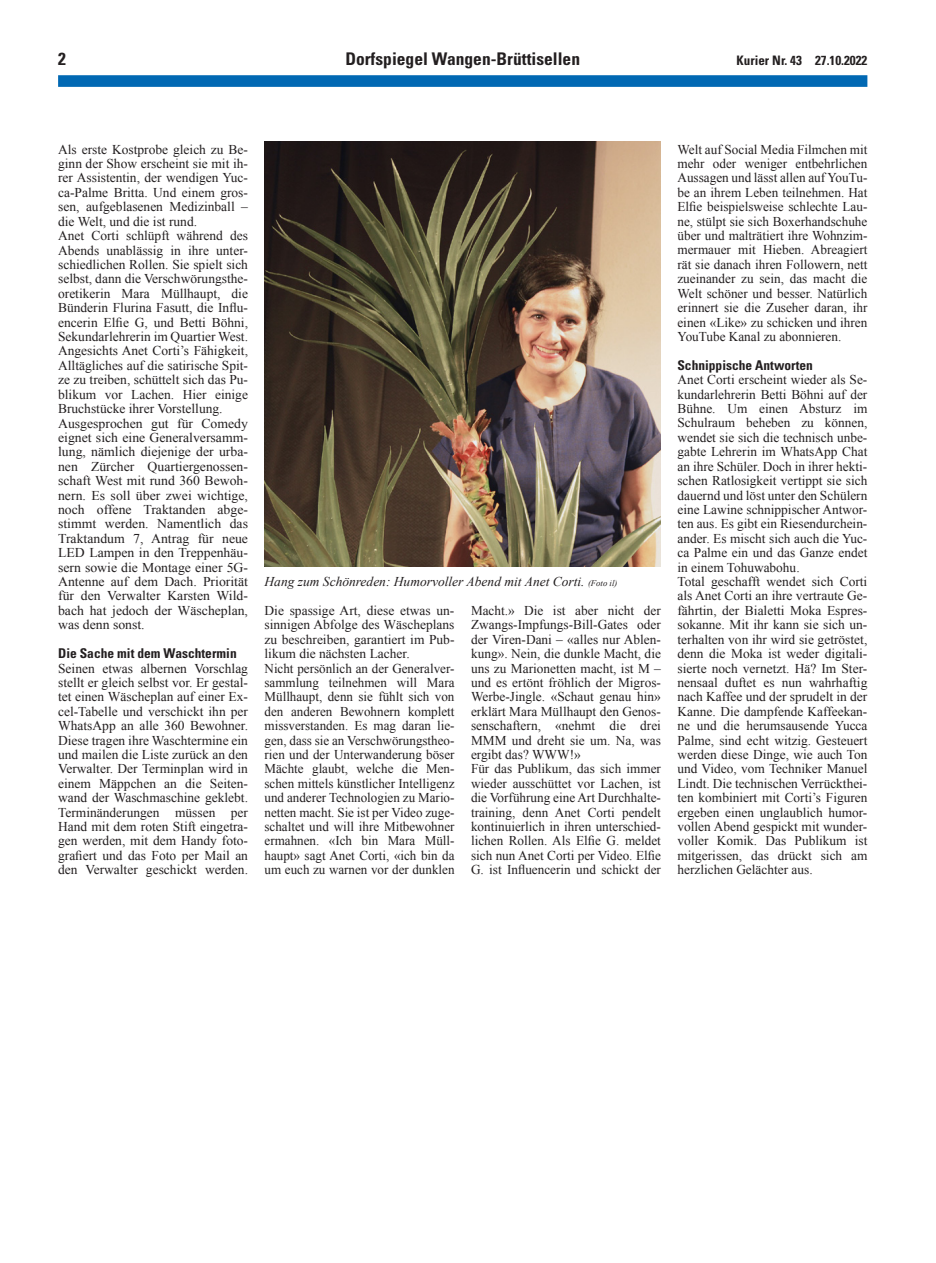
<style>
.page{position:relative;width:936px;height:1263px;background:#fff}
.page>*{position:absolute;margin:0;border:0;box-sizing:border-box;transform-origin:0 0}
.t1{font:700 condensed 17.4px "Univers LT Pro";color:#231f20}
.t2{font:13.5px/14.4px "Times New Roman";color:#231f20}
.t3{font:italic 13.5px "Times New Roman";color:#231f20}
.t4{font:700 condensed 13.05px "Univers LT Pro";color:#231f20}
.s1{font-family:"Univers LT Pro";font-weight:700;font-stretch:condensed}
.s2{font-size:8.7px}
</style>
<div class="page">
<div style="left:58px;top:75px;width:809px;height:12px;background:#0168b3"></div>
<img style="left:264px;top:142px;width:397px;height:424px">
<p class="t1" style="left:58px;top:48px;width:9px">2</p>
<p class="t1" style="left:345px;top:48px;width:236px">Dorfspiegel Wangen-Brüttisellen</p>
<p class="t4" style="left:736px;top:53px;width:132px">Kurier Nr. 43 27.10.2022</p>
<p class="t2" style="left:58px;top:142px;width:191px">Als erste Kostprobe gleich zu Be&shy;ginn der Show erscheint sie mit ih&shy;rer Assistentin, der wendigen Yuc&shy;ca-Palme Britta. Und einem gros&shy;sen, aufgeblasenen Medizinball – die Welt, und die ist rund.<br>Anet Corti schlüpft während des<br>Abends unablässig in ihre unter&shy;schiedlichen Rollen. Sie spielt sich selbst, dann die Verschwörungsthe&shy;oretikerin Mara Müllhaupt, die<br>Bünderin Flurina Fasutt, die Influ&shy;encerin Elfie G, und Betti Böhni,<br>Sekundarlehrerin im Quartier West.<br>Angesichts Anet Corti’s Fähigkeit,<br>Alltägliches auf die satirische Spit&shy;ze zu treiben, schüttelt sich das Pu&shy;blikum vor Lachen. Hier einige<br>Bruchstücke ihrer Vorstellung.<br>Ausgesprochen gut für Comedy eignet sich eine Generalversamm&shy;lung, nämlich diejenige der urba&shy;nen Zürcher Quartiergenossen&shy;schaft West mit rund 360 Bewoh&shy;nern. Es soll über zwei wichtige, noch offene Traktanden abge&shy;stimmt werden. Namentlich das<br>Traktandum 7, Antrag für neue<br>LED Lampen in den Treppenhäu&shy;sern sowie die Montage einer 5G-<br>Antenne auf dem Dach. Priorität für den Verwalter Karsten Wild&shy;bach hat jedoch der Wäscheplan, was denn sonst.</p>
<p class="t2" style="left:58px;top:646px;width:191px"><span class="s1">Die Sache mit dem Waschtermin<br></span>Seinen etwas albernen Vorschlag stellt er gleich selbst vor. Er gestal&shy;tet einen Wäscheplan auf einer Ex&shy;cel-Tabelle und verschickt ihn per<br>WhatsApp an alle 360 Bewohner.<br>Diese tragen ihre Waschtermine ein und mailen die Liste zurück an den<br>Verwalter. Der Terminplan wird in einem Mäppchen an die Seiten&shy;wand der Waschmaschine geklebt.<br>Terminänderungen müssen per<br>Hand mit dem roten Stift eingetra&shy;gen werden, mit dem Handy foto&shy;grafiert und das Foto per Mail an den Verwalter geschickt werden.</p>
<p class="t3" style="left:264px;top:572px;width:354px">Hang zum Schönreden: Humorvoller Abend mit Anet Corti. <span class="s2">(Foto il)</span></p>
<p class="t2" style="left:264px;top:603px;width:191px">Die spassige Art, diese etwas un&shy;sinnigen Abfolge des Wäscheplans zu beschreiben, garantiert im Pub&shy;likum die nächsten Lacher.<br>Nicht persönlich an der Generalver&shy;sammlung teilnehmen will Mara Müllhaupt, denn sie fühlt sich von den anderen Bewohnern komplett missverstanden. Es mag daran lie&shy;gen, dass sie an Verschwörungstheo&shy;rien und der Unterwanderung böser Mächte glaubt, welche die Men&shy;schen mittels künstlicher Intelligenz und anderer Technologien zu Mario&shy;netten macht. Sie ist per Video zuge&shy;schaltet und will ihre Mitbewohner ermahnen. «Ich bin Mara Müll&shy;haupt» sagt Anet Corti, «ich bin da um euch zu warnen vor der dunklen</p>
<p class="t2" style="left:471px;top:603px;width:191px">Macht.» Die ist aber nicht der<br>Zwangs-Impfungs-Bill-Gates oder der Viren-Dani – «alles nur Ablen&shy;kung». Nein, die dunkle Macht, die uns zu Marionetten macht, ist M – und es ertönt fröhlich der Migros-<br>Werbe-Jingle. «Schaut genau hin» erklärt Mara Müllhaupt den Genos&shy;senschaftern, «nehmt die drei<br>MMM und dreht sie um. Na, was ergibt das? WWW!»<br>Für das Publikum, das sich immer wieder ausschüttet vor Lachen, ist die Vorführung eine Art Durchhalte&shy;training, denn Anet Corti pendelt kontinuierlich in ihren unterschied&shy;lichen Rollen. Als Elfie G. meldet sich nun Anet Corti per Video. Elfie<br>G. ist Influencerin und schickt der</p>
<p class="t2" style="left:677px;top:142px;width:191px;text-align:justify">Welt auf Social Media Filmchen mit mehr oder weniger entbehrlichen Aussagen und lässt allen auf YouTu&shy;be an ihrem Leben teilnehmen. Hat Elfie beispielsweise schlechte Lau&shy;ne, stülpt sie sich Boxerhandschuhe über und malträtiert ihre Wohnzim&shy;mermauer mit Hieben. Abreagiert rät sie danach ihren Followern, nett zueinander zu sein, das macht die Welt schöner und besser. Natürlich erinnert sie die Zuseher daran, ihr einen «Like» zu schicken und ihren YouTube Kanal zu abonnieren.</p>
<p class="t2" style="left:677px;top:358px;width:191px"><span class="s1">Schnippische Antworten<br></span>Anet Corti erscheint wieder als Se&shy;kundarlehrerin Betti Böhni auf der Bühne. Um einen Absturz im Schulraum beheben zu können, wendet sie sich die technisch unbe&shy;gabte Lehrerin im WhatsApp Chat an ihre Schüler. Doch in ihrer hekti&shy;schen Ratlosigkeit vertippt sie sich dauernd und löst unter den Schülern eine Lawine schnippischer Antwor&shy;ten aus. Es gibt ein Riesendurchein&shy;ander. Es mischt sich auch die Yuc&shy;ca Palme ein und das Ganze endet in einem Tohuwabohu.<br>Total geschafft wendet sich Corti als Anet Corti an ihre vertraute Ge&shy;fährtin, der Bialetti Moka Espres&shy;sokanne. Mit ihr kann sie sich un&shy;terhalten von ihr wird sie getröstet, denn die Moka ist weder digitali&shy;sierte noch vernetzt. Hä? Im Ster&shy;nensaal duftet es nun wahrhaftig nach Kaffee und der sprudelt in der Kanne. Die dampfende Kaffeekan&shy;ne und die herumsausende Yucca Palme, sind echt witzig. Gesteuert werden diese Dinge, wie auch Ton und Video, vom Techniker Manuel Lindt. Die technischen Verrückthei&shy;ten kombiniert mit Corti’s Figuren ergeben einen unglaublich humor&shy;vollen Abend gespickt mit wunder&shy;voller Komik. Das Publikum ist mitgerissen, das drückt sich am herzlichen Gelächter aus.</p>
</div>
